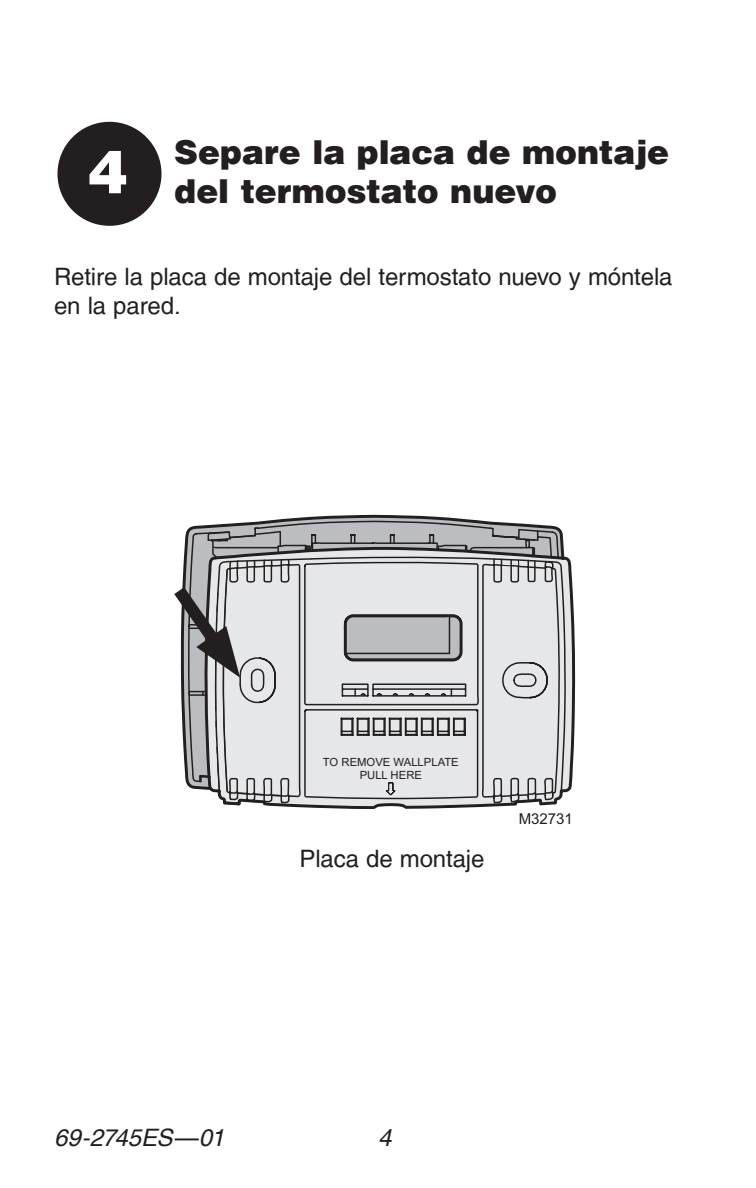
<style>
.page{position:relative;width:756px;height:1188px;background:#fff}
.page>*{position:absolute;margin:0;border:0;box-sizing:border-box;transform-origin:0 0}
.t1{font:900 33px/39.6px "Helvetica LT";color:#231f20}
.t2{font:24px/28.5px "Helvetica LT";letter-spacing:-.005em;color:#231f20}
.t3{font:italic 24px "Helvetica LT";letter-spacing:-.02em;color:#231f20}
.t4{font:15px "Arial";color:#231f20}
.t5{font:11.4px/13.5px "Arial";color:#231f20;text-align:center}
</style>
<div class="page">
<div style="left:56px;top:120px;width:107px;height:107px;background:#231f20;border-radius:50%"></div>
<div style="left:54px;top:119px;width:111px;height:110px;border:3px solid #fff;border-radius:50%"></div>
<svg style="left:174px;top:515px;width:400px;height:294px;background:#c3c3c5"></svg>
<h1 class="t1" style="left:88px;top:132px;width:583px;text-indent:86px">Separe la placa de montaje<br><sup>4</sup> del termostato nuevo</h1>
<p class="t2" style="left:54px;top:263px;width:620px">Retire la placa de montaje del termostato nuevo y móntela en la pared.</p>
<p class="t5" style="left:323px;top:755px;width:137px">TO REMOVE WALLPLATE<br>PULL HERE</p>
<p class="t2" style="left:300px;top:844px;width:186px">Placa de montaje</p>
<p class="t4" style="left:519px;top:810px;width:56px">M32731</p>
<p class="t3" style="left:54px;top:1124px;width:172px">69-2745ES—01</p>
<p class="t3" style="left:378px;top:1124px;width:15px">4</p>
</div>
